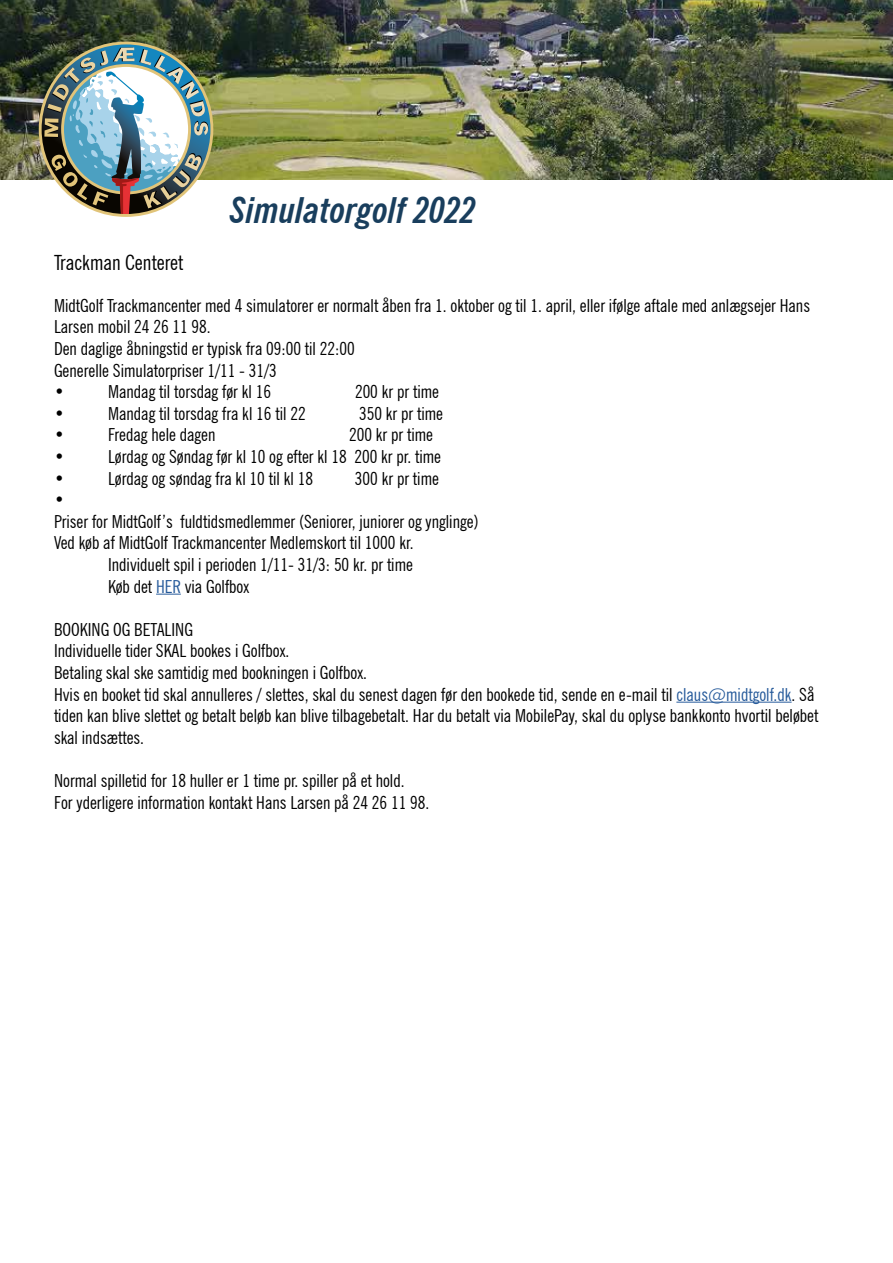
<style>
.page{position:relative;width:893px;height:1263px;background:#fff}
.page>*{position:absolute;margin:0;border:0;box-sizing:border-box;transform-origin:0 0}
.t1{font:italic 700 condensed 36px "News Gothic BT";color:#193e5d}
.t2{font:condensed 21px "News Gothic BT";color:#000}
.t3{font:condensed 18px/21.6px "News Gothic BT";color:#000}
.s1{color:#275b9b}
</style>
<div class="page">
<img style="left:0;top:0;width:893px;height:180px">
<img style="left:44px;top:48px;width:164px;height:167px">
<svg style="left:156px;top:594px;width:25px;height:1px"></svg>
<hr style="left:676px;top:702px;width:116px;height:1px;background:#275b9b">
<h1 class="t1" style="left:230px;top:188px;width:248px">Simulatorgolf 2022</h1>
<p class="t2" style="left:54px;top:250px;width:131px">Trackman Centeret</p>
<p class="t3" style="left:54px;top:294px;width:758px">MidtGolf Trackmancenter med 4 simulatorer er normalt åben fra 1. oktober og til 1. april, eller ifølge aftale med anlægsejer Hans Larsen mobil 24 26 11 98.<br>Den daglige åbningstid er typisk fra 09:00 til 22:00<br>Generelle Simulatorpriser 1/11 - 31/3<br>•</p>
<p class="t3" style="left:108px;top:381px;width:165px">Mandag til torsdag før kl 16</p>
<p class="t3" style="left:355px;top:381px;width:86px">200 kr pr time</p>
<p class="t3" style="left:54px;top:402px;width:12px">•</p>
<p class="t3" style="left:108px;top:402px;width:199px">Mandag til torsdag fra kl 16 til 22</p>
<p class="t3" style="left:359px;top:402px;width:86px">350 kr pr time</p>
<p class="t3" style="left:54px;top:424px;width:12px">•</p>
<p class="t3" style="left:108px;top:424px;width:109px">Fredag hele dagen</p>
<p class="t3" style="left:349px;top:424px;width:86px">200 kr pr time</p>
<p class="t3" style="left:54px;top:446px;width:12px">•</p>
<p class="t3" style="left:108px;top:446px;width:335px">Lørdag og Søndag før kl 10 og efter kl 18 200 kr pr. time</p>
<p class="t3" style="left:54px;top:467px;width:12px">•</p>
<p class="t3" style="left:108px;top:467px;width:206px">Lørdag og søndag fra kl 10 til kl 18</p>
<p class="t3" style="left:355px;top:467px;width:86px">300 kr pr time</p>
<p class="t3" style="left:54px;top:489px;width:12px">•</p>
<p class="t3" style="left:54px;top:510px;width:426px">Priser for MidtGolf’s fuldtidsmedlemmer (Seniorer, juniorer og ynglinge)</p>
<p class="t3" style="left:54px;top:532px;width:361px">Ved køb af MidtGolf Trackmancenter Medlemskort til 1000 kr.</p>
<p class="t3" style="left:108px;top:554px;width:307px">Individuelt spil i perioden 1/11- 31/3: 50 kr. pr time</p>
<p class="t3" style="left:108px;top:575px;width:143px">Køb det <span class="s1">HER</span> via Golfbox</p>
<p class="t3" style="left:54px;top:618px;width:766px">BOOKING OG BETALING<br>Individuelle tider SKAL bookes i Golfbox.<br>Betaling skal ske samtidig med bookningen i Golfbox.<br>Hvis en booket tid skal annulleres / slettes, skal du senest dagen før den bookede tid, sende en e-mail til <span class="s1">claus@midtgolf.dk</span>. Så tiden kan blive slettet og betalt beløb kan blive tilbagebetalt. Har du betalt via MobilePay, skal du oplyse bankkonto hvortil beløbet skal indsættes.</p>
<p class="t3" style="left:54px;top:770px;width:377px">Normal spilletid for 18 huller er 1 time pr. spiller på et hold.<br>For yderligere information kontakt Hans Larsen på 24 26 11 98.</p>
</div>
